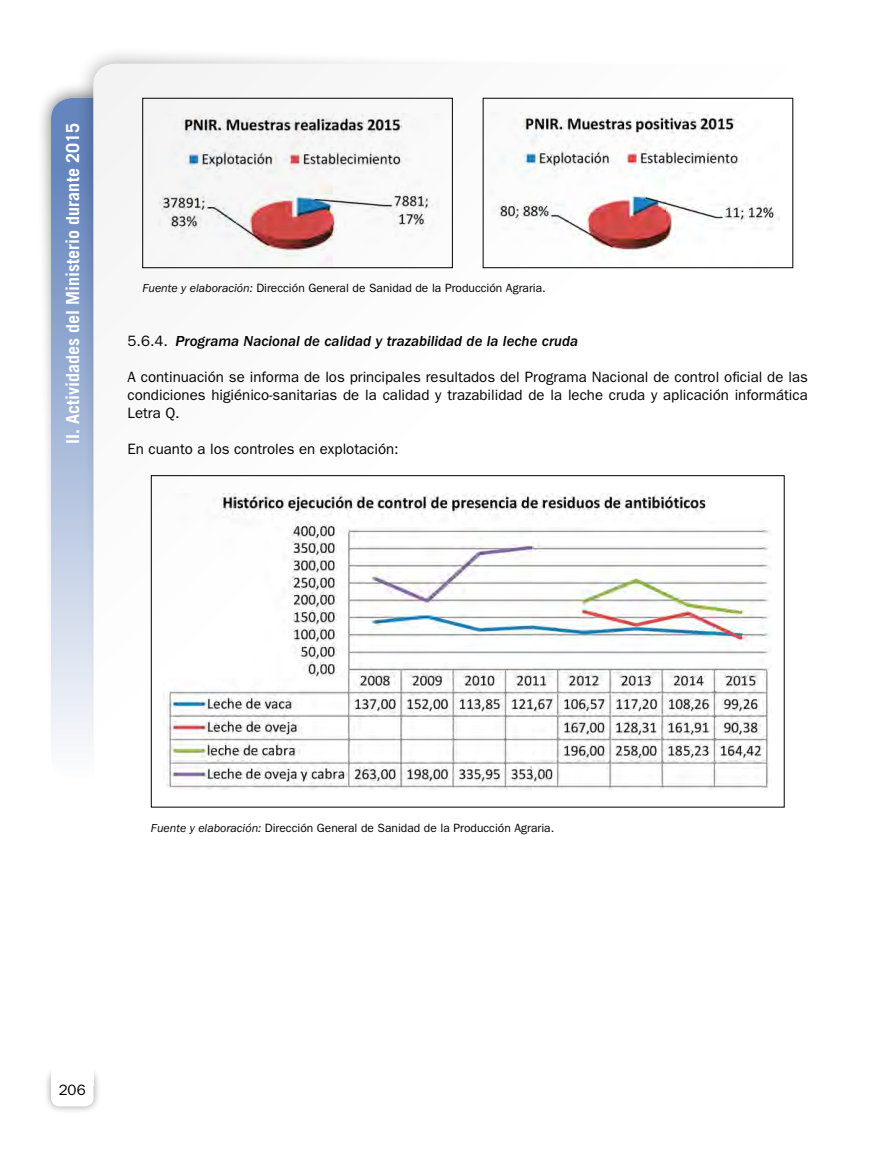
<style>
.page{position:relative;width:893px;height:1149px;background:#fff}
.page>*{position:absolute;margin:0;border:0;box-sizing:border-box;transform-origin:0 0}
.t1{font:700 18px "Trade Gothic";color:#fff}
.Texto_general{font:15px/18px "Franklin Gothic";color:#000;text-align:justify}
.Titulo_05_1_1_1{font:italic 500 15px "Franklin Gothic";color:#000}
.Fuente_Grafico{font:12px "Franklin Gothic";color:#000}
.s1{font-style:italic}
.s2{font-weight:400;font-style:normal}
</style>
<div class="page">
<div style="left:36px;top:82px;width:116px;height:691px;background:#000;opacity:.6"></div>
<div style="left:51px;top:98px;width:85px;height:680px;background:linear-gradient(to bottom,#5579b8,#fbfcfd);border-radius:21px"></div>
<div style="left:74px;top:45px;width:669px;height:923px;background:#000;opacity:.4"></div>
<div style="left:94px;top:64px;width:714px;height:969px;background:#fff;border-radius:21px"></div>
<div style="left:43px;top:1064px;width:58px;height:49px;background:#000;opacity:.4"></div>
<div style="left:51px;top:1071px;width:43px;height:35px;background:#fff;border-radius:9px"></div>
<div style="left:51px;top:1063px;width:43px;height:21px;background:#fff"></div>
<img style="left:148px;top:113px;width:285px;height:153px">
<div style="left:142px;top:98px;width:311px;height:170px;border:1px solid #000"></div>
<img style="left:495px;top:112px;width:284px;height:143px">
<div style="left:483px;top:98px;width:310px;height:170px;border:1px solid #000"></div>
<img style="left:166px;top:493px;width:605px;height:296px">
<p class="t1" style="left:62px;top:443px;width:322px;rotate:-90deg">II. Actividades del Ministerio durante 2015</p>
<p class="Fuente_Grafico" style="left:142px;top:281px;width:405px"><span class="s1">Fuente y elaboración:</span> Dirección General de Sanidad de la Producción Agraria.</p>
<p class="Titulo_05_1_1_1" style="left:128px;top:333px;width:452px"><span class="s2">5.6.4.</span> Programa Nacional de calidad y trazabilidad de la leche cruda</p>
<p class="Texto_general" style="left:128px;top:368px;width:682px">A continuación se informa de los principales resultados del Programa Nacional de control oficial de las condiciones higiénico-sanitarias de la calidad y trazabilidad de la leche cruda y aplicación informática Letra Q.</p>
<p class="Texto_general" style="left:128px;top:440px;width:273px">En cuanto a los controles en explotación:</p>
<p class="Fuente_Grafico" style="left:151px;top:820px;width:405px"><span class="s1">Fuente y elaboración:</span> Dirección General de Sanidad de la Producción Agraria.</p>
<p class="Texto_general" style="left:59px;top:1080px;width:29px">206</p>
</div>
